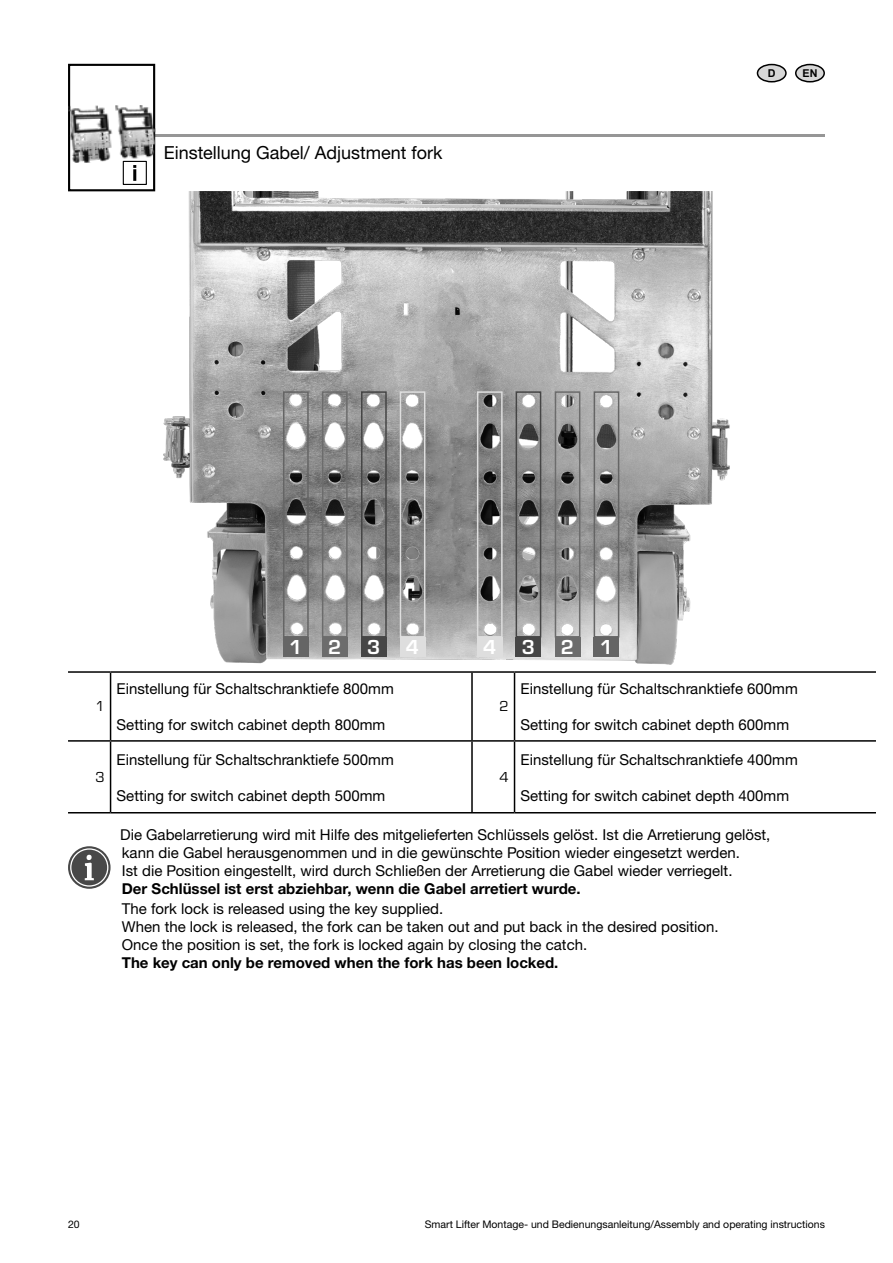
<style>
.page{position:relative;width:893px;height:1263px;background:#fff}
.page>*{position:absolute;margin:0;border:0;box-sizing:border-box;transform-origin:0 0}
.t1{font:700 21px "Eurostile";letter-spacing:1.225em;color:#fff}
.t2{font:18px "Neue Helvetica For Rittal";color:#000}
.t3{font:15px/18px "Neue Helvetica For Rittal";color:#000}
.t4{font:700 15px "Neue Helvetica For Rittal";color:#000}
.t5{font:15px "Eurostile";color:#000}
.t6{font:700 10.8px "Arial";color:#000}
.t7{font:10.5px "Neue Helvetica For Rittal";color:#000}
</style>
<div class="page">
<div style="left:757px;top:65px;width:29px;height:17px;background:#d7d7d7;border-radius:50%"></div>
<div style="left:757px;top:64px;width:30px;height:18px;border:2px solid #000;border-radius:50%"></div>
<div style="left:796px;top:65px;width:28px;height:17px;background:#d7d7d7;border-radius:50%"></div>
<div style="left:795px;top:64px;width:30px;height:18px;border:2px solid #000;border-radius:50%"></div>
<hr style="left:155px;top:134px;width:670px;height:3px;background:#969696">
<div style="left:123px;top:161px;width:24px;height:24px;border:1px solid #000"></div>
<svg style="left:133px;top:165px;width:3px;height:16px"></svg>
<div style="left:68px;top:64px;width:87px;height:127px;border:2px solid #000"></div>
<img style="left:163px;top:192px;width:567px;height:473px">
<hr style="left:68px;top:671px;width:43px;height:2px;background:#000">
<hr style="left:111px;top:671px;width:361px;height:2px;background:#000">
<hr style="left:110px;top:673px;width:1px;height:67px;background:#000">
<hr style="left:472px;top:671px;width:42px;height:2px;background:#000">
<hr style="left:471px;top:673px;width:2px;height:67px;background:#000">
<hr style="left:514px;top:671px;width:362px;height:2px;background:#000">
<hr style="left:514px;top:673px;width:1px;height:67px;background:#000">
<hr style="left:68px;top:740px;width:43px;height:2px;background:#000">
<hr style="left:111px;top:740px;width:361px;height:2px;background:#000">
<hr style="left:110px;top:742px;width:1px;height:70px;background:#000">
<hr style="left:472px;top:740px;width:42px;height:2px;background:#000">
<hr style="left:471px;top:742px;width:2px;height:70px;background:#000">
<hr style="left:514px;top:740px;width:362px;height:2px;background:#000">
<hr style="left:514px;top:742px;width:1px;height:70px;background:#000">
<hr style="left:68px;top:812px;width:43px;height:1px;background:#000">
<hr style="left:111px;top:812px;width:361px;height:1px;background:#000">
<hr style="left:472px;top:812px;width:42px;height:1px;background:#000">
<hr style="left:514px;top:812px;width:362px;height:1px;background:#000">
<svg style="left:68px;top:846px;width:43px;height:43px"></svg>
<svg style="left:70px;top:848px;width:38px;height:39px"></svg>
<div style="left:283px;top:391px;width:26px;height:246px;border:2px solid #656565"></div>
<div style="left:322px;top:391px;width:26px;height:246px;border:2px solid #6c6c6c"></div>
<div style="left:361px;top:391px;width:26px;height:246px;border:2px solid #454545"></div>
<div style="left:400px;top:391px;width:25px;height:246px;border:2px solid #dedede"></div>
<div style="left:594px;top:391px;width:25px;height:246px;border:2px solid #656565"></div>
<div style="left:555px;top:391px;width:25px;height:246px;border:2px solid #6c6c6c"></div>
<div style="left:516px;top:391px;width:25px;height:246px;border:2px solid #454545"></div>
<div style="left:477px;top:391px;width:26px;height:246px;border:2px solid #dedede"></div>
<div style="left:283px;top:637px;width:26px;height:20px;background:#656565"></div>
<div style="left:322px;top:637px;width:26px;height:20px;background:#6c6c6c"></div>
<div style="left:361px;top:637px;width:26px;height:20px;background:#464646"></div>
<div style="left:400px;top:637px;width:25px;height:20px;background:#dedede"></div>
<div style="left:594px;top:637px;width:25px;height:20px;background:#656565"></div>
<div style="left:555px;top:637px;width:25px;height:20px;background:#6c6c6c"></div>
<div style="left:516px;top:637px;width:25px;height:20px;background:#464646"></div>
<div style="left:477px;top:637px;width:26px;height:20px;background:#dedede"></div>
<img style="left:68px;top:106px;width:87px;height:56px">
<p class="t2" style="left:164px;top:141px;width:280px">Einstellung Gabel/ Adjustment fork</p>
<p class="t6" style="left:768px;top:66px;width:9px">D</p>
<p class="t6" style="left:802px;top:66px;width:17px">EN</p>
<p class="t5" style="left:95px;top:696px;width:11px">1</p>
<p class="t5" style="left:95px;top:767px;width:11px">3</p>
<h1 class="t1" style="left:289px;top:632px;width:131px">1234</h1>
<h1 class="t1" style="left:483px;top:632px;width:131px">4321</h1>
<p class="t3" style="left:117px;top:680px;width:279px">Einstellung für Schaltschranktiefe 800mm</p>
<p class="t3" style="left:117px;top:716px;width:270px">Setting for switch cabinet depth 800mm</p>
<p class="t5" style="left:499px;top:696px;width:11px">2</p>
<p class="t3" style="left:520px;top:680px;width:279px">Einstellung für Schaltschranktiefe 600mm</p>
<p class="t3" style="left:520px;top:716px;width:270px">Setting for switch cabinet depth 600mm</p>
<p class="t3" style="left:117px;top:750px;width:279px">Einstellung für Schaltschranktiefe 500mm</p>
<p class="t3" style="left:117px;top:786px;width:270px">Setting for switch cabinet depth 500mm</p>
<p class="t3" style="left:520px;top:750px;width:279px">Einstellung für Schaltschranktiefe 400mm</p>
<p class="t3" style="left:520px;top:786px;width:270px">Setting for switch cabinet depth 400mm</p>
<p class="t3" style="left:120px;top:826px;width:652px">Die Gabelarretierung wird mit Hilfe des mitgelieferten Schlüssels gelöst. Ist die Arretierung gelöst, kann die Gabel herausgenommen und in die gewünschte Position wieder eingesetzt werden.<br>Ist die Position eingestellt, wird durch Schließen der Arretierung die Gabel wieder verriegelt.</p>
<p class="t4" style="left:122px;top:879px;width:460px">Der Schlüssel ist erst abziehbar, wenn die Gabel arretiert wurde.</p>
<p class="t5" style="left:499px;top:767px;width:11px">4</p>
<p class="t3" style="left:122px;top:899px;width:598px">The fork lock is released using the key supplied.<br>When the lock is released, the fork can be taken out and put back in the desired position.<br>Once the position is set, the fork is locked again by closing the catch.</p>
<p class="t4" style="left:122px;top:953px;width:438px">The key can only be removed when the fork has been locked.</p>
<p class="t7" style="left:68px;top:1218px;width:13px">20</p>
<p class="t7" style="left:425px;top:1218px;width:402px">Smart Lifter Montage- und Bedienungsanleitung/Assembly and operating instructions</p>
</div>
